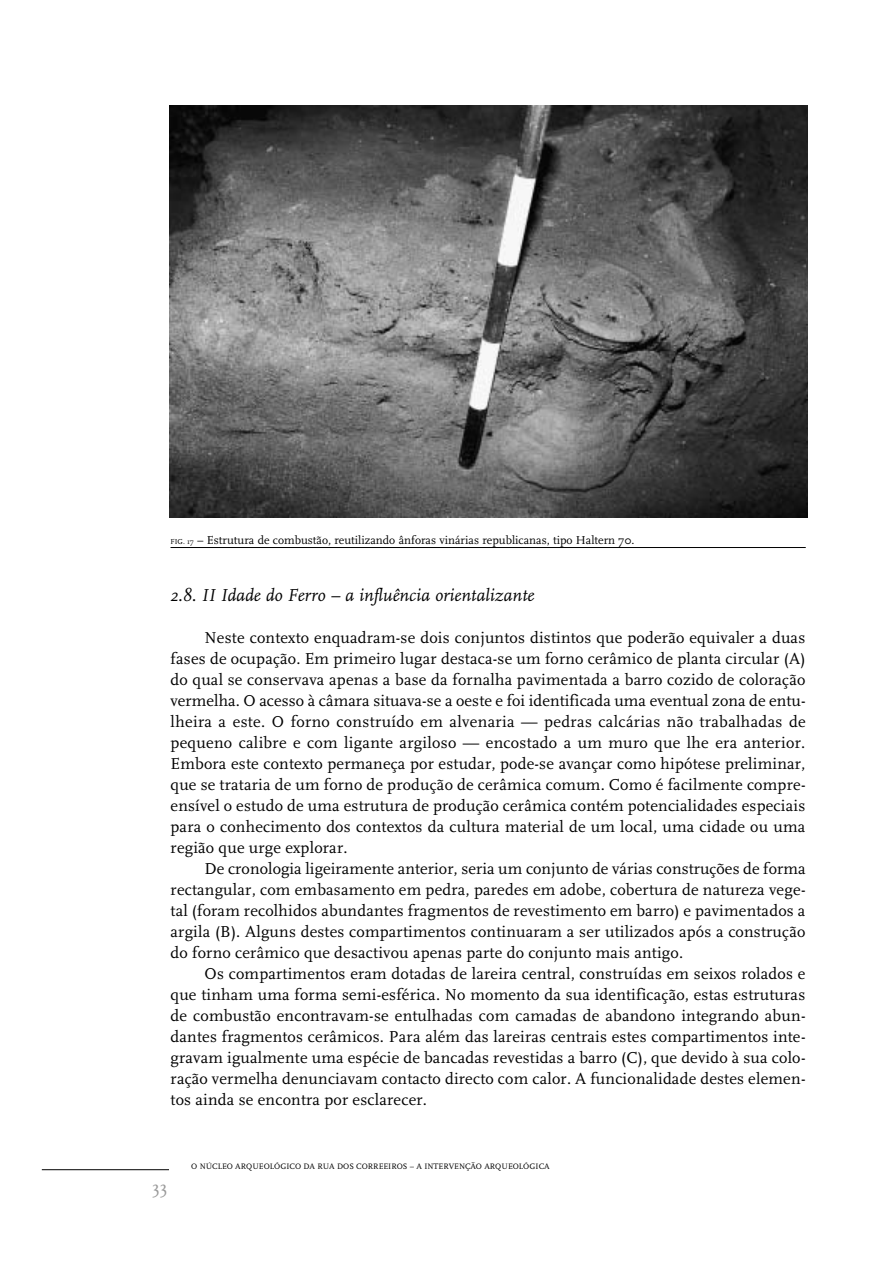
<style>
.page{position:relative;width:893px;height:1262px;background:#fff}
.page>*{position:absolute;margin:0;border:0;box-sizing:border-box;transform-origin:0 0}
.t1{font:italic 18px "FF Scala";color:#000}
.t2{font:18px "FF Scala";color:#999}
.t3{font:16.5px/21px "FF Scala";letter-spacing:.01em;color:#000;text-align:justify}
.t4{font:12px "FF Scala";color:#000}
.t5{font:8.25px "FF Scala";color:#000}
.s1{font-size:7.5px}
</style>
<div class="page">
<hr style="left:42px;top:1169px;width:127px;height:1px;background:#000">
<img style="left:169px;top:106px;width:638px;height:411px">
<hr style="left:170px;top:547px;width:635px;height:1px;background:#000">
<p class="t4" style="left:170px;top:535px;width:465px"><span class="s1">FIG. 17</span> – Estrutura de combustão, reutilizando ânforas vinárias republicanas, tipo Haltern 70.</p>
<p class="t1" style="left:170px;top:587px;width:365px">2.8. II Idade do Ferro – a influência orientalizante</p>
<p class="t3" style="left:170px;top:628px;width:636px;text-indent:34px">Neste contexto enquadram-se dois conjuntos distintos que poderão equivaler a duas fases de ocupação. Em primeiro lugar destaca-se um forno cerâmico de planta circular (A) do qual se conservava apenas a base da fornalha pavimentada a barro cozido de coloração vermelha. O acesso à câmara situava-se a oeste e foi identificada uma eventual zona de entu&shy;lheira a este. O forno construído em alvenaria — pedras calcárias não trabalhadas de pequeno calibre e com ligante argiloso — encostado a um muro que lhe era anterior.<br>Embora este contexto permaneça por estudar, pode-se avançar como hipótese preliminar, que se trataria de um forno de produção de cerâmica comum. Como é facilmente compre&shy;ensível o estudo de uma estrutura de produção cerâmica contém potencialidades especiais para o conhecimento dos contextos da cultura material de um local, uma cidade ou uma região que urge explorar.</p>
<p class="t3" style="left:170px;top:859px;width:636px;text-indent:34px">De cronologia ligeiramente anterior, seria um conjunto de várias construções de forma rectangular, com embasamento em pedra, paredes em adobe, cobertura de natureza vege&shy;tal (foram recolhidos abundantes fragmentos de revestimento em barro) e pavimentados a argila (B). Alguns destes compartimentos continuaram a ser utilizados após a construção do forno cerâmico que desactivou apenas parte do conjunto mais antigo.</p>
<p class="t3" style="left:170px;top:964px;width:636px;text-indent:34px">Os compartimentos eram dotadas de lareira central, construídas em seixos rolados e que tinham uma forma semi-esférica. No momento da sua identificação, estas estruturas de combustão encontravam-se entulhadas com camadas de abandono integrando abun&shy;dantes fragmentos cerâmicos. Para além das lareiras centrais estes compartimentos inte&shy;gravam igualmente uma espécie de bancadas revestidas a barro (C), que devido à sua colo&shy;ração vermelha denunciavam contacto directo com calor. A funcionalidade destes elemen&shy;tos ainda se encontra por esclarecer.</p>
<p class="t2" style="left:152px;top:1179px;width:17px">33</p>
<p class="t5" style="left:191px;top:1163px;width:360px">O NÚCLEO ARQUEOLÓGICO DA RUA DOS CORREEIROS – A INTERVENÇÃO ARQUEOLÓGICA</p>
</div>
